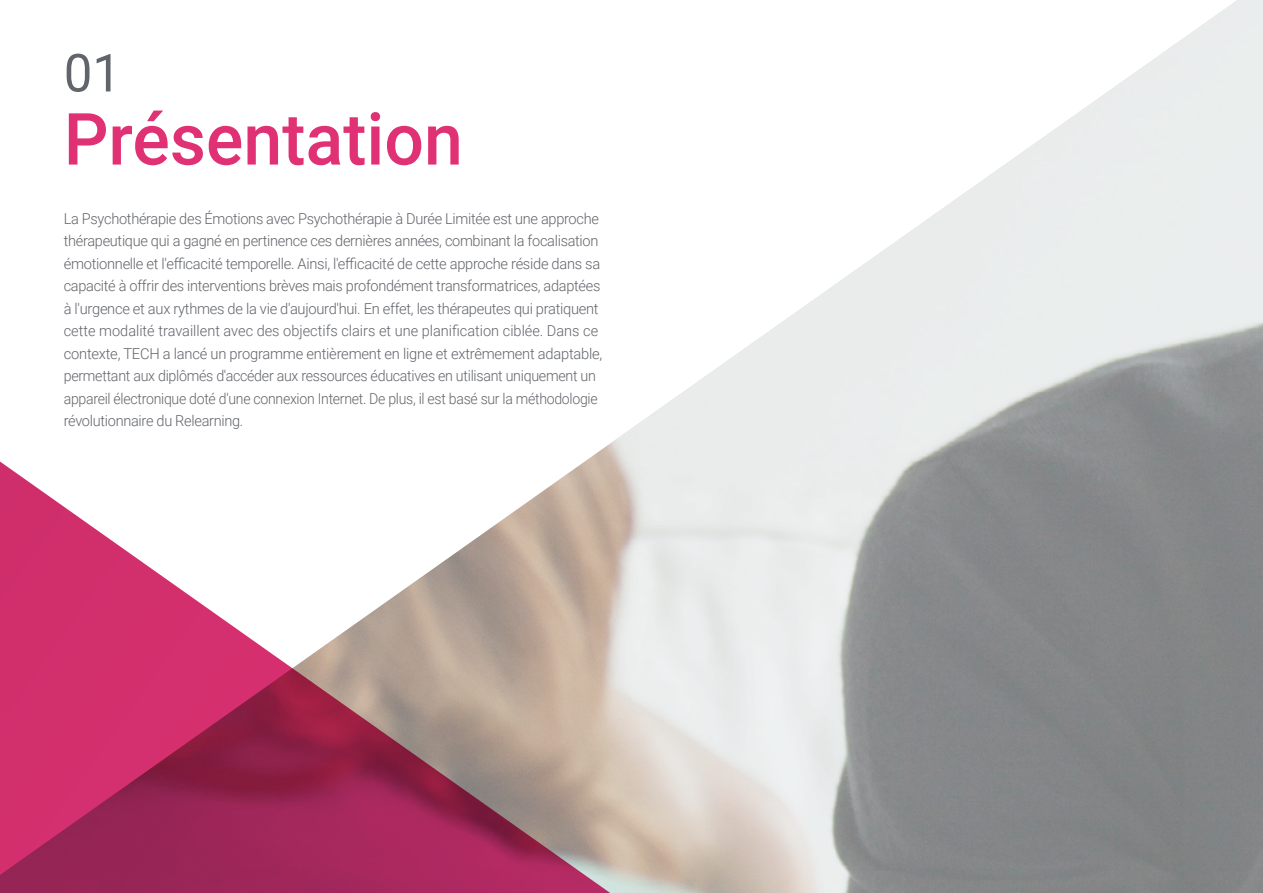
<style>
.page{position:relative;width:1263px;height:893px;background:#fff}
.page>*{position:absolute;margin:0;border:0;box-sizing:border-box;transform-origin:0 0}
.t1{font:500 72px "Roboto";color:#df3174}
.t2{font:52.5px "Roboto";color:#61646a}
.t3{font:300 15px/22.5px "Roboto";letter-spacing:-.02em;color:#61646a}
</style>
<div class="page">
<svg style="left:0;top:446px;width:640px;height:447px"></svg>
<h2 class="t2" style="left:64px;top:36px;width:59px">01</h2>
<h1 class="t1" style="left:64px;top:89px;width:401px">Présentation</h1>
<p class="t3" style="left:64px;top:207px;width:540px">La Psychothérapie des Émotions avec Psychothérapie à Durée Limitée est une approche thérapeutique qui a gagné en pertinence ces dernières années, combinant la focalisation émotionnelle et l'efficacité temporelle. Ainsi, l'efficacité de cette approche réside dans sa capacité à offrir des interventions brèves mais profondément transformatrices, adaptées à l'urgence et aux rythmes de la vie d'aujourd'hui. En effet, les thérapeutes qui pratiquent cette modalité travaillent avec des objectifs clairs et une planification ciblée. Dans ce contexte, TECH a lancé un programme entièrement en ligne et extrêmement adaptable, permettant aux diplômés d'accéder aux ressources éducatives en utilisant uniquement un appareil électronique doté d'une connexion Internet. De plus, il est basé sur la méthodologie révolutionnaire du Relearning.</p>
</div>
